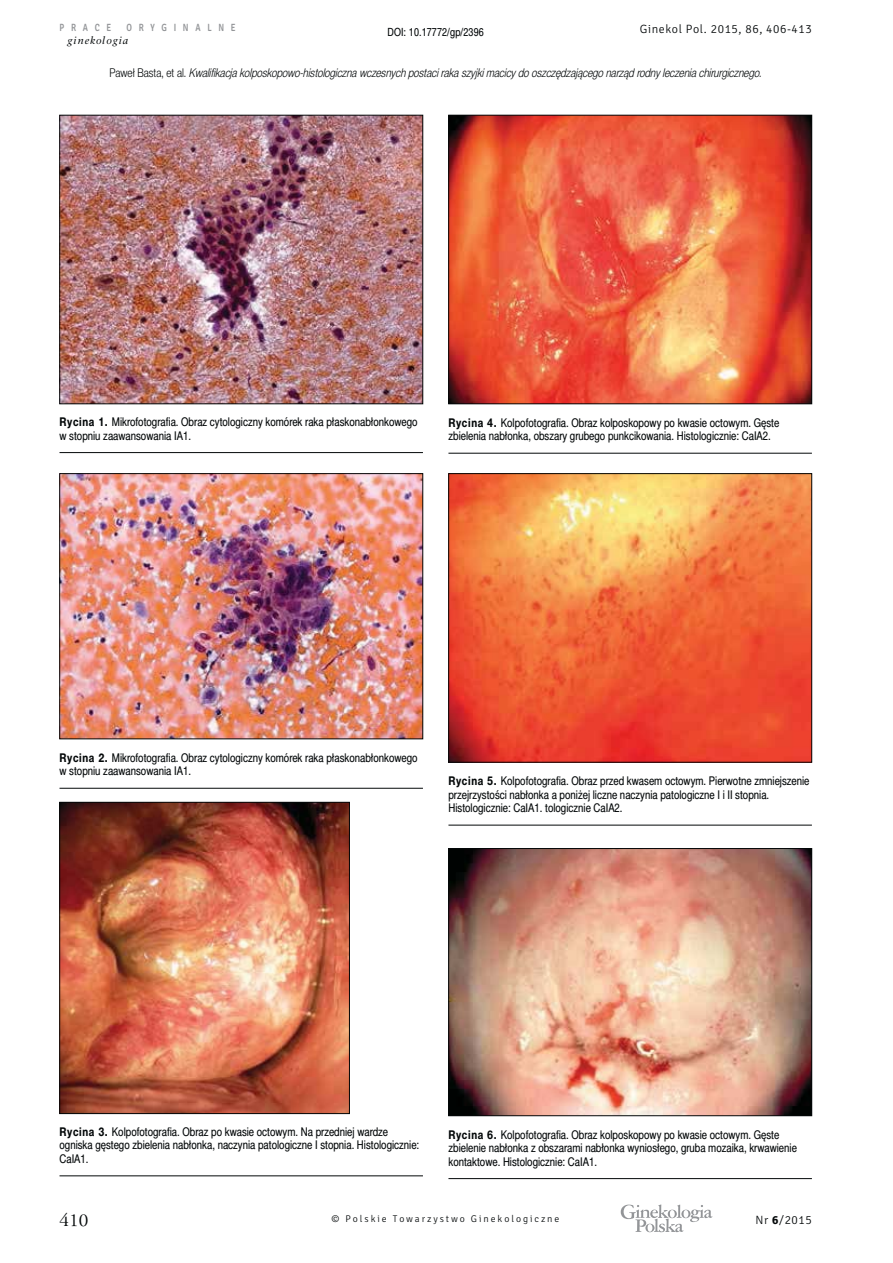
<style>
.page{position:relative;width:893px;height:1263px;background:#fff}
.page>*{position:absolute;margin:0;border:0;box-sizing:border-box;transform-origin:0 0}
.t1{font:19.5px "American Garamond PL";color:#040809}
.t2{font:12px/13.5px "Switzer Cnd EFN";color:#040809}
.t3{font:italic 12px "Switzer Cnd EFN Light";color:#040809}
.t4{font:300 12px "Signika Negative";letter-spacing:.05em;color:#040809}
.t5{font:11.25px "Switzer Cnd EFN";letter-spacing:.01em;color:#040809}
.t6{font:600 10.5px "Signika Negative";letter-spacing:.8em;color:#939598;scale:.8 1}
.t7{font:italic 10.5px "Classic EFN";letter-spacing:.1em;color:#040809}
.t8{font:300 9.75px "Signika Negative";letter-spacing:.2em;color:#040809}
.s1{font-style:normal}
.s2{font-weight:700}
</style>
<div class="page">
<svg style="left:621px;top:1205px;width:91px;height:27px"></svg>
<img style="left:62px;top:117px;width:359px;height:285px">
<div style="left:60px;top:115px;width:363px;height:289px;border:1px solid #040809"></div>
<hr style="left:60px;top:452px;width:363px;height:1px;background:#040809">
<img style="left:62px;top:475px;width:359px;height:262px">
<div style="left:60px;top:473px;width:363px;height:266px;border:1px solid #040809"></div>
<hr style="left:60px;top:788px;width:363px;height:1px;background:#040809">
<img style="left:450px;top:117px;width:360px;height:285px">
<div style="left:448px;top:115px;width:364px;height:289px;border:1px solid #040809"></div>
<hr style="left:448px;top:453px;width:364px;height:1px;background:#040809">
<img style="left:450px;top:475px;width:360px;height:285px">
<div style="left:448px;top:473px;width:364px;height:289px;border:1px solid #040809"></div>
<hr style="left:448px;top:825px;width:364px;height:1px;background:#040809">
<img style="left:450px;top:850px;width:360px;height:264px">
<div style="left:448px;top:848px;width:364px;height:268px;border:1px solid #040809"></div>
<hr style="left:448px;top:1178px;width:364px;height:1px;background:#040809">
<img style="left:62px;top:804px;width:286px;height:308px">
<div style="left:60px;top:802px;width:290px;height:312px;border:1px solid #040809"></div>
<hr style="left:60px;top:1176px;width:363px;height:1px;background:#040809">
<p class="t5" style="left:388px;top:27px;width:98px">DOI: 10.17772/gp/2396</p>
<p class="t4" style="left:640px;top:22px;width:174px">Ginekol Pol. 2015, 86, 406-413</p>
<p class="t3" style="left:109px;top:68px;width:654px"><span class="s1">Paweł Basta, et al.</span> Kwalifikacja kolposkopowo-histologiczna wczesnych postaci raka szyjki macicy do oszczędzającego narząd rodny leczenia chirurgicznego.</p>
<p class="t6" style="left:60px;top:24px;width:66px">PRACE</p>
<p class="t6" style="left:127px;top:24px;width:138px">ORYGINALNE</p>
<p class="t7" style="left:68px;top:34px;width:62px">ginekologia</p>
<p class="t2" style="left:60px;top:416px;width:360px"><span class="s2">Rycina 1.</span> Mikrofotografia. Obraz cytologiczny komórek raka płaskonabłonkowego w stopniu zaawansowania IA1.</p>
<p class="t2" style="left:448px;top:417px;width:332px"><span class="s2">Rycina 4.</span> Kolpofotografia. Obraz kolposkopowy po kwasie octowym. Gęste zbielenia nabłonka, obszary grubego punkcikowania. Histologicznie: CaIA2.</p>
<p class="t2" style="left:60px;top:752px;width:360px"><span class="s2">Rycina 2.</span> Mikrofotografia. Obraz cytologiczny komórek raka płaskonabłonkowego w stopniu zaawansowania IA1.</p>
<p class="t2" style="left:448px;top:775px;width:363px"><span class="s2">Rycina 5.</span> Kolpofotografia. Obraz przed kwasem octowym. Pierwotne zmniejszenie przejrzystości nabłonka a poniżej liczne naczynia patologiczne I i II stopnia.<br>Histologicznie: CaIA1. tologicznie CaIA2.</p>
<p class="t2" style="left:60px;top:1126px;width:361px"><span class="s2">Rycina 3.</span> Kolpofotografia. Obraz po kwasie octowym. Na przedniej wardze ogniska gęstego zbielenia nabłonka, naczynia patologiczne I stopnia. Histologicznie:<br>CaIA1.</p>
<p class="t2" style="left:448px;top:1129px;width:350px"><span class="s2">Rycina 6.</span> Kolpofotografia. Obraz kolposkopowy po kwasie octowym. Gęste zbielenie nabłonka z obszarami nabłonka wyniosłego, gruba mozaika, krwawienie kontaktowe. Histologicznie: CaIA1.</p>
<h1 class="t1" style="left:60px;top:1209px;width:30px">410</h1>
<p class="t8" style="left:332px;top:1213px;width:229px">© Polskie Towarzystwo Ginekologiczne</p>
<p class="t4" style="left:755px;top:1213px;width:58px">Nr <span class="s2">6</span>/2015</p>
</div>
